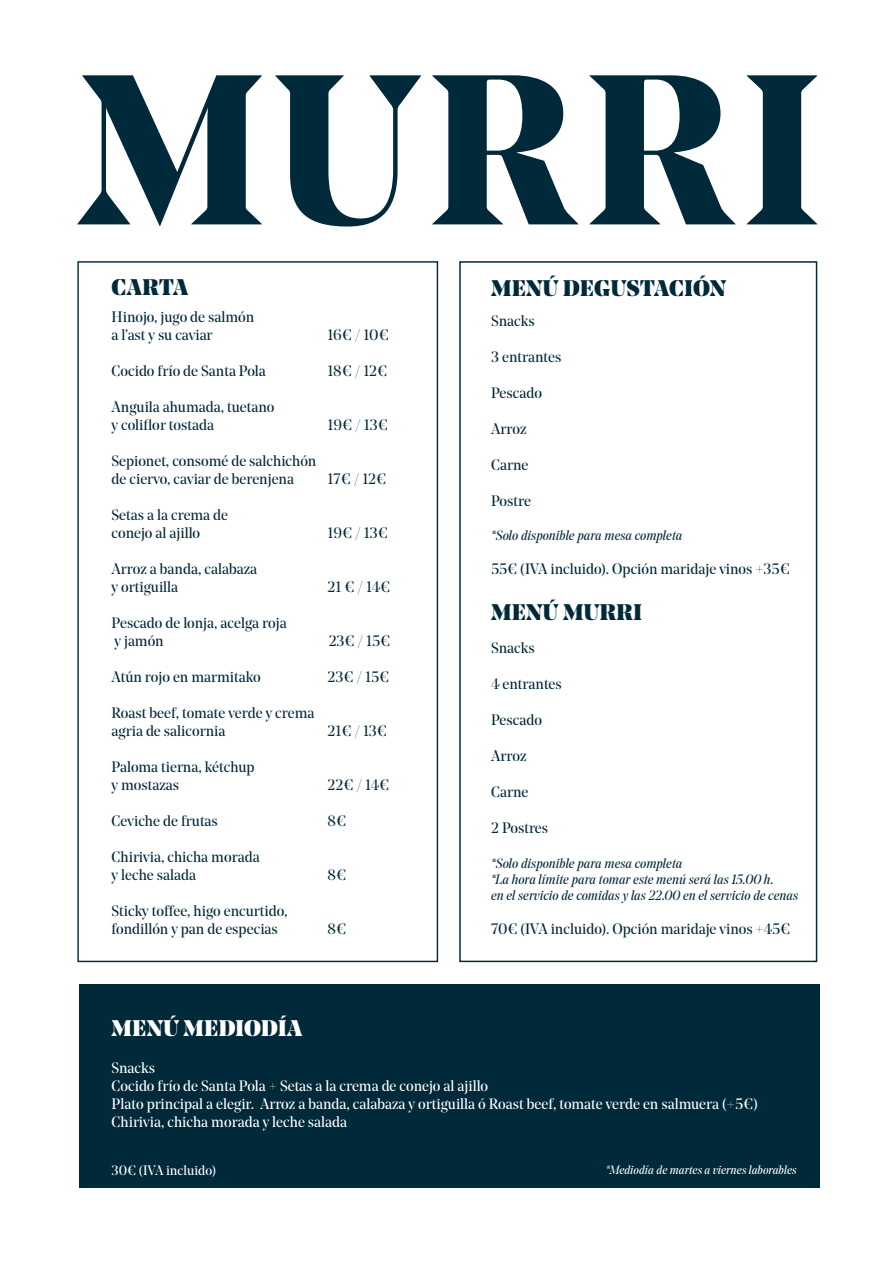
<style>
.page{position:relative;width:893px;height:1263px;background:#fff}
.page>*{position:absolute;margin:0;border:0;box-sizing:border-box;transform-origin:0 0}
.t1{font:900 22.5px "Noe Display";letter-spacing:.02em;color:#00293a}
.t2{font:900 22.5px "Noe Display";letter-spacing:.02em;color:#fff}
.t3{font:15px "Noe Display";color:#00293a}
.t4{font:15px "Noe Display";color:#fff}
.t5{font:italic 13.5px "Noe Display";color:#00293a}
.t6{font:13.5px "Noe Display";color:#fff}
.t7{font:italic 12px "Noe Display";color:#fff}
</style>
<div class="page">
<svg style="left:77px;top:75px;width:740px;height:152px"></svg>
<div style="left:459px;top:261px;width:358px;height:701px;border:2px solid #00293a"></div>
<div style="left:79px;top:984px;width:740px;height:203px;background:#00293a"></div>
<p class="t1" style="left:112px;top:272px;width:78px">CARTA</p>
<p class="t3" style="left:112px;top:307px;width:144px">Hinojo, jugo de salmón</p>
<p class="t3" style="left:112px;top:325px;width:103px">a l’ast y su caviar</p>
<p class="t3" style="left:328px;top:325px;width:63px">16€ / 10€</p>
<p class="t3" style="left:112px;top:361px;width:156px">Cocido frío de Santa Pola</p>
<p class="t3" style="left:328px;top:361px;width:61px">18€ / 12€</p>
<p class="t3" style="left:112px;top:397px;width:164px">Anguila ahumada, tuetano</p>
<p class="t3" style="left:112px;top:415px;width:104px">y coliflor tostada</p>
<p class="t3" style="left:328px;top:415px;width:62px">19€ / 13€</p>
<p class="t3" style="left:112px;top:451px;width:206px">Sepionet, consomé de salchichón</p>
<p class="t3" style="left:112px;top:469px;width:184px">de ciervo, caviar de berenjena</p>
<p class="t3" style="left:328px;top:469px;width:60px">17€ / 12€</p>
<p class="t3" style="left:112px;top:505px;width:118px">Setas a la crema de</p>
<p class="t3" style="left:112px;top:523px;width:90px">conejo al ajillo</p>
<p class="t3" style="left:328px;top:523px;width:62px">19€ / 13€</p>
<p class="t3" style="left:112px;top:559px;width:147px">Arroz a banda, calabaza</p>
<p class="t3" style="left:112px;top:577px;width:68px">y ortiguilla</p>
<p class="t3" style="left:328px;top:577px;width:64px">21 € / 14€</p>
<p class="t3" style="left:112px;top:613px;width:177px">Pescado de lonja, acelga roja</p>
<p class="t3" style="left:115px;top:631px;width:51px">y jamón</p>
<p class="t3" style="left:329px;top:631px;width:63px">23€ / 15€</p>
<p class="t3" style="left:112px;top:667px;width:151px">Atún rojo en marmitako</p>
<p class="t3" style="left:328px;top:667px;width:63px">23€ / 15€</p>
<p class="t3" style="left:112px;top:703px;width:204px">Roast beef, tomate verde y crema</p>
<p class="t3" style="left:112px;top:721px;width:115px">agria de salicornia</p>
<p class="t3" style="left:328px;top:721px;width:61px">21€ / 13€</p>
<p class="t3" style="left:112px;top:757px;width:144px">Paloma tierna, kétchup</p>
<p class="t3" style="left:112px;top:775px;width:69px">y mostazas</p>
<p class="t3" style="left:328px;top:775px;width:63px">22€ / 14€</p>
<p class="t3" style="left:112px;top:811px;width:108px">Ceviche de frutas</p>
<p class="t3" style="left:328px;top:811px;width:20px">8€</p>
<p class="t3" style="left:112px;top:847px;width:150px">Chirivia, chicha morada</p>
<p class="t3" style="left:112px;top:865px;width:86px">y leche salada</p>
<p class="t3" style="left:328px;top:865px;width:20px">8€</p>
<p class="t3" style="left:112px;top:901px;width:177px">Sticky toffee, higo encurtido,</p>
<p class="t3" style="left:112px;top:919px;width:168px">fondillón y pan de especias</p>
<p class="t3" style="left:328px;top:919px;width:20px">8€</p>
<p class="t2" style="left:112px;top:1014px;width:192px">MENÚ MEDIODÍA</p>
<p class="t1" style="left:491px;top:273px;width:236px">MENÚ DEGUSTACIÓN</p>
<p class="t3" style="left:491px;top:311px;width:45px">Snacks</p>
<p class="t3" style="left:491px;top:347px;width:72px">3 entrantes</p>
<p class="t3" style="left:491px;top:383px;width:52px">Pescado</p>
<p class="t3" style="left:491px;top:419px;width:37px">Arroz</p>
<p class="t3" style="left:491px;top:455px;width:39px">Carne</p>
<p class="t3" style="left:491px;top:491px;width:41px">Postre</p>
<p class="t5" style="left:491px;top:527px;width:193px">*Solo disponible para mesa completa</p>
<p class="t3" style="left:491px;top:560px;width:300px">55€ (IVA incluido). Opción maridaje vinos +35€</p>
<p class="t1" style="left:491px;top:597px;width:152px">MENÚ MURRI</p>
<p class="t3" style="left:491px;top:639px;width:45px">Snacks</p>
<p class="t3" style="left:491px;top:675px;width:72px">4 entrantes</p>
<p class="t3" style="left:491px;top:711px;width:52px">Pescado</p>
<p class="t3" style="left:491px;top:747px;width:37px">Arroz</p>
<p class="t3" style="left:491px;top:783px;width:39px">Carne</p>
<p class="t3" style="left:491px;top:819px;width:59px">2 Postres</p>
<p class="t5" style="left:491px;top:854px;width:193px">*Solo disponible para mesa completa</p>
<p class="t5" style="left:491px;top:871px;width:284px">*La hora límite para tomar este menú será las 15.00 h.</p>
<p class="t5" style="left:491px;top:887px;width:309px">en el servicio de comidas y las 22.00 en el servicio de cenas</p>
<p class="t3" style="left:491px;top:920px;width:301px">70€ (IVA incluido). Opción maridaje vinos +45€</p>
<p class="t4" style="left:112px;top:1059px;width:45px">Snacks</p>
<p class="t4" style="left:112px;top:1077px;width:378px">Cocido frío de Santa Pola + Setas a la crema de conejo al ajillo</p>
<p class="t4" style="left:112px;top:1095px;width:648px">Plato principal a elegir. Arroz a banda, calabaza y ortiguilla ó Roast beef, tomate verde en salmuera (+5€)</p>
<p class="t4" style="left:112px;top:1113px;width:237px">Chirivia, chicha morada y leche salada</p>
<p class="t6" style="left:112px;top:1161px;width:106px">30€ (IVA incluido)</p>
<p class="t7" style="left:606px;top:1162px;width:192px">*Mediodía de martes a viernes laborables</p>
</div>
